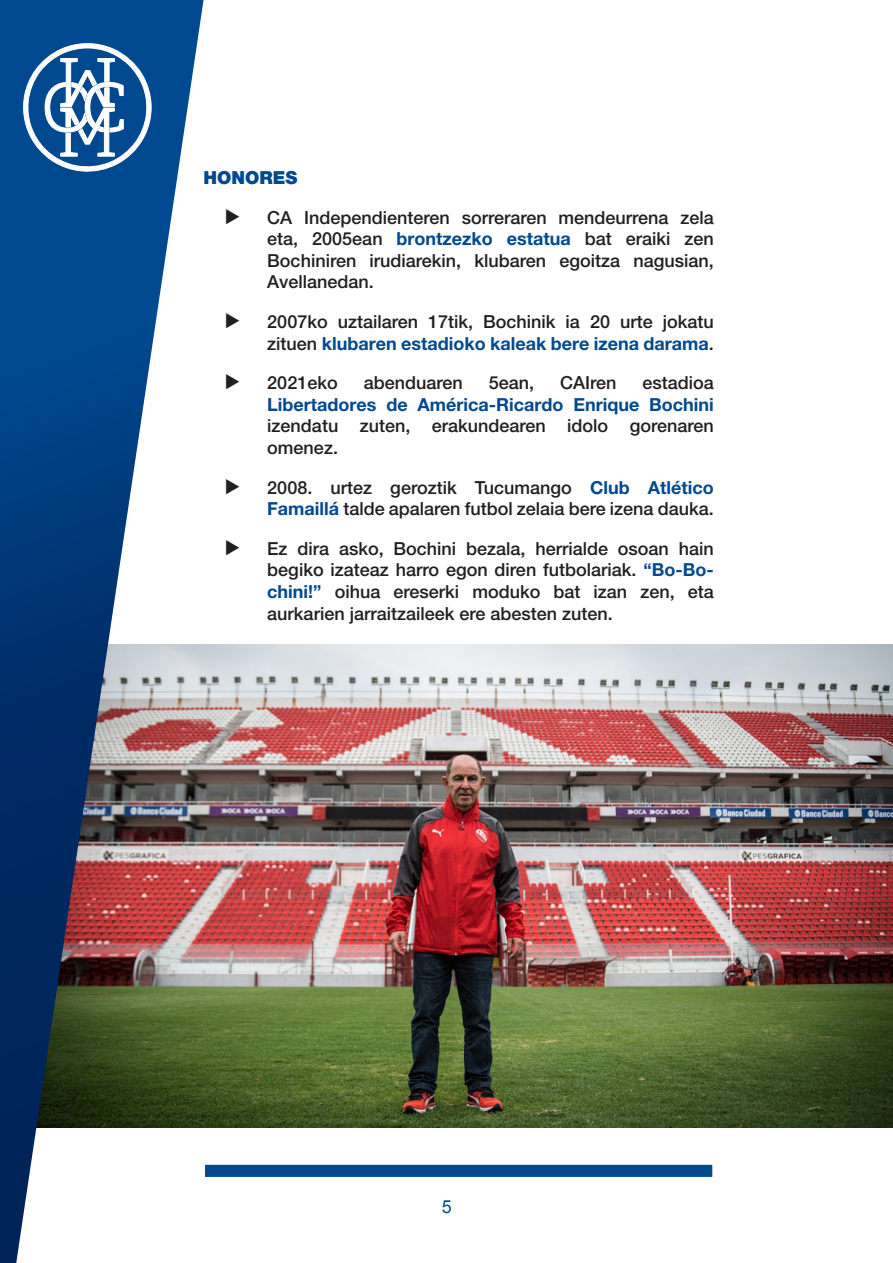
<style>
.page{position:relative;width:893px;height:1263px;background:#fff}
.page>*{position:absolute;margin:0;border:0;box-sizing:border-box;transform-origin:0 0}
.t1{font:500 18px/21.6px "Helvetica Neue LT Pro";color:#231f20}
.t2{font:700 18px "Helvetica Neue LT Pro";color:#004990}
.t3{font:900 18px "Helvetica Neue LT Pro";color:#004990}
.t4{font:18px "Lucida Grande";color:#231f20}
.t5{font:18px "Arial";color:#004990}
.s1{font-weight:700;color:#004990}
</style>
<div class="page">
<img style="left:204px;top:645px;width:689px;height:482px">
<svg style="left:0;top:0;width:204px;height:1263px"></svg>
<svg style="left:22px;top:43px;width:129px;height:129px"></svg>
<div style="left:202px;top:1162px;width:513px;height:18px;background:#004990;border:3px solid #fff"></div>
<p class="t3" style="left:204px;top:171px;width:95px">HONORES</p>
<p class="t4" style="left:225px;top:210px;width:17px">▶</p>
<p class="t1" style="left:267px;top:209px;width:448px;text-align:justify">CA Independienteren sorreraren mendeurrena zela eta, 2005ean <span class="s1">brontzezko estatua</span> bat eraiki zen Bochiniren irudiarekin, klubaren egoitza nagusian, Avellanedan.</p>
<p class="t4" style="left:225px;top:314px;width:17px">▶</p>
<p class="t1" style="left:267px;top:313px;width:448px">2007ko uztailaren 17tik, Bochinik ia 20 urte jokatu zituen <span class="s1">klubaren estadioko kaleak bere izena darama</span>.</p>
<p class="t4" style="left:225px;top:375px;width:17px">▶</p>
<p class="t1" style="left:267px;top:375px;width:72px">2021eko</p>
<p class="t1" style="left:364px;top:375px;width:101px">abenduaren</p>
<p class="t1" style="left:489px;top:375px;width:47px">5ean,</p>
<p class="t1" style="left:560px;top:375px;width:58px">CAIren</p>
<p class="t1" style="left:642px;top:375px;width:73px">estadioa</p>
<p class="t2" style="left:267px;top:398px;width:448px">Libertadores de América-Ricardo Enrique Bochini</p>
<p class="t1" style="left:267px;top:418px;width:448px">izendatu zuten, erakundearen idolo gorenaren omenez.</p>
<p class="t4" style="left:225px;top:480px;width:17px">▶</p>
<p class="t1" style="left:267px;top:479px;width:448px">2008. urtez geroztik Tucumango <span class="s1">Club Atlético<br>Famaillá</span> talde apalaren futbol zelaia bere izena dauka.</p>
<p class="t4" style="left:225px;top:541px;width:17px">▶</p>
<p class="t1" style="left:267px;top:540px;width:448px;text-align:justify">Ez dira asko, Bochini bezala, herrialde osoan hain begiko izateaz harro egon diren futbolariak. <span class="s1">“Bo-Bo&shy;chini!”</span> oihua ereserki moduko bat izan zen, eta aurkarien jarraitzaileek ere abesten zuten.</p>
<p class="t5" style="left:442px;top:1200px;width:12px">5</p>
</div>
